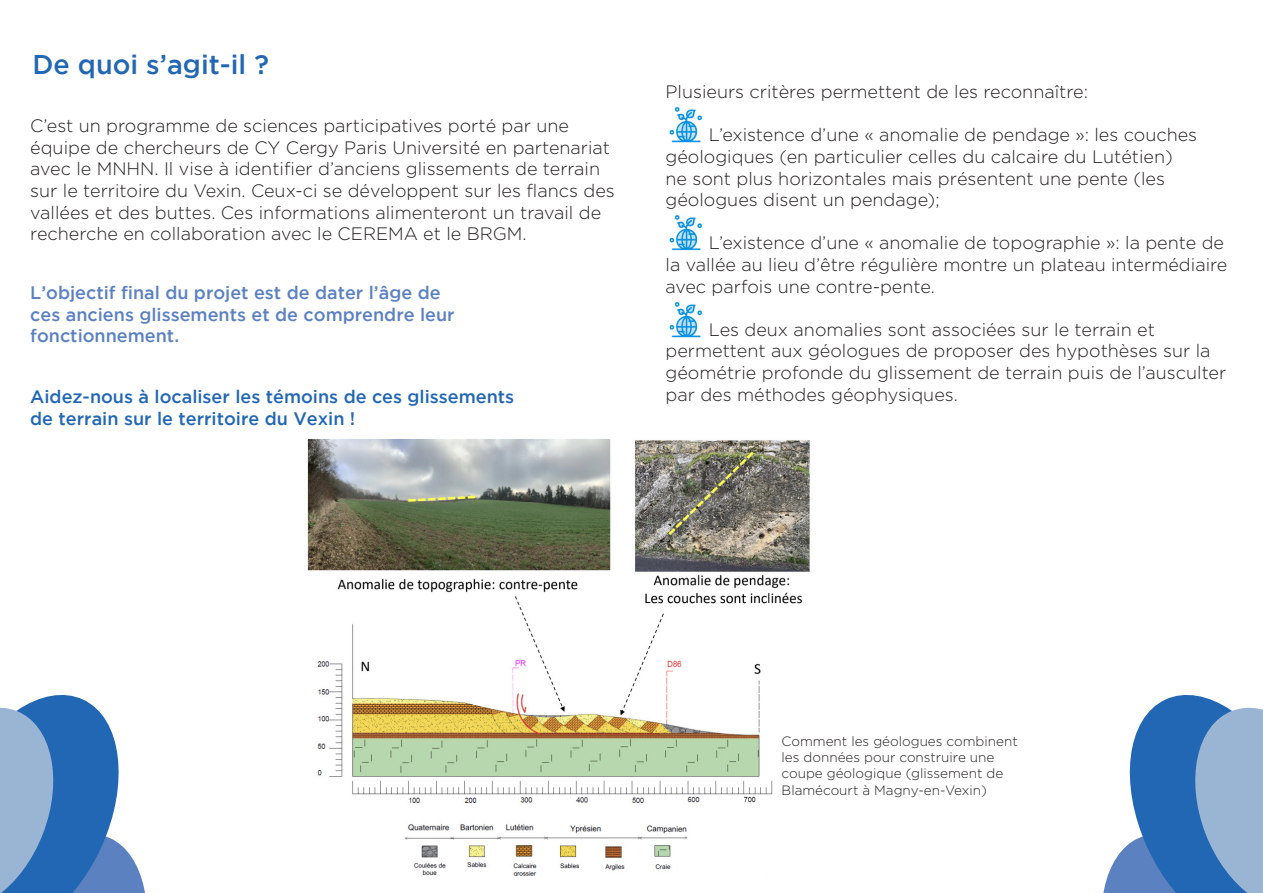
<style>
.page{position:relative;width:1263px;height:893px;background:#fff}
.page>*{position:absolute;margin:0;border:0;box-sizing:border-box;transform-origin:0 0}
.t1{font:500 27px "Gotham";color:#2267b3}
.t2{font:300 18px/21.6px "Gotham";color:#231f20}
.t3{font:500 18px/21.6px "Gotham";color:#5c81c1}
.t4{font:500 18px "Gotham";color:#2267b3}
.t5{font:300 13.5px/16.2px "Gotham";color:#231f20}
</style>
<div class="page">
<img style="left:669px;top:107px;width:34px;height:36px">
<img style="left:307px;top:439px;width:503px;height:437px">
<svg style="left:1103px;top:695px;width:160px;height:198px"></svg>
<svg style="left:0;top:695px;width:145px;height:198px"></svg>
<img style="left:669px;top:215px;width:34px;height:35px">
<img style="left:669px;top:302px;width:34px;height:36px">
<p class="t1" style="left:32px;top:49px;width:238px">De quoi s’agit-il ?</p>
<p class="t2" style="left:30px;top:115px;width:586px">C’est un programme de sciences participatives porté par une équipe de chercheurs de CY Cergy Paris Université en partenariat avec le MNHN. Il vise à identifier d’anciens glissements de terrain sur le territoire du Vexin. Ceux-ci se développent sur les flancs des vallées et des buttes. Ces informations alimenteront un travail de recherche en collaboration avec le CEREMA et le BRGM.</p>
<p class="t3" style="left:30px;top:282px;width:426px">L’objectif final du projet est de dater l’âge de ces anciens glissements et de comprendre leur fonctionnement.</p>
<p class="t4" style="left:30px;top:387px;width:485px">Aidez-nous à localiser les témoins de ces glissements</p>
<p class="t4" style="left:30px;top:408px;width:327px">de terrain sur le territoire du Vexin !</p>
<p class="t2" style="left:665px;top:81px;width:424px">Plusieurs critères permettent de les reconnaître:</p>
<p class="t2" style="left:665px;top:124px;width:533px;text-indent:43px">L’existence d’une « anomalie de pendage »: les couches géologiques (en particulier celles du calcaire du Lutétien) ne sont plus horizontales mais présentent une pente (les géologues disent un pendage);</p>
<p class="t2" style="left:665px;top:232px;width:563px;text-indent:43px">L’existence d’une « anomalie de topographie »: la pente de la vallée au lieu d’être régulière montre un plateau intermédiaire avec parfois une contre-pente.</p>
<p class="t2" style="left:665px;top:318px;width:562px;text-indent:43px">Les deux anomalies sont associées sur le terrain et permettent aux géologues de proposer des hypothèses sur la géométrie profonde du glissement de terrain puis de l’ausculter par des méthodes géophysiques.</p>
<p class="t5" style="left:781px;top:733px;width:238px">Comment les géologues combinent les données pour construire une coupe géologique (glissement de<br>Blamécourt à Magny-en-Vexin)</p>
</div>
